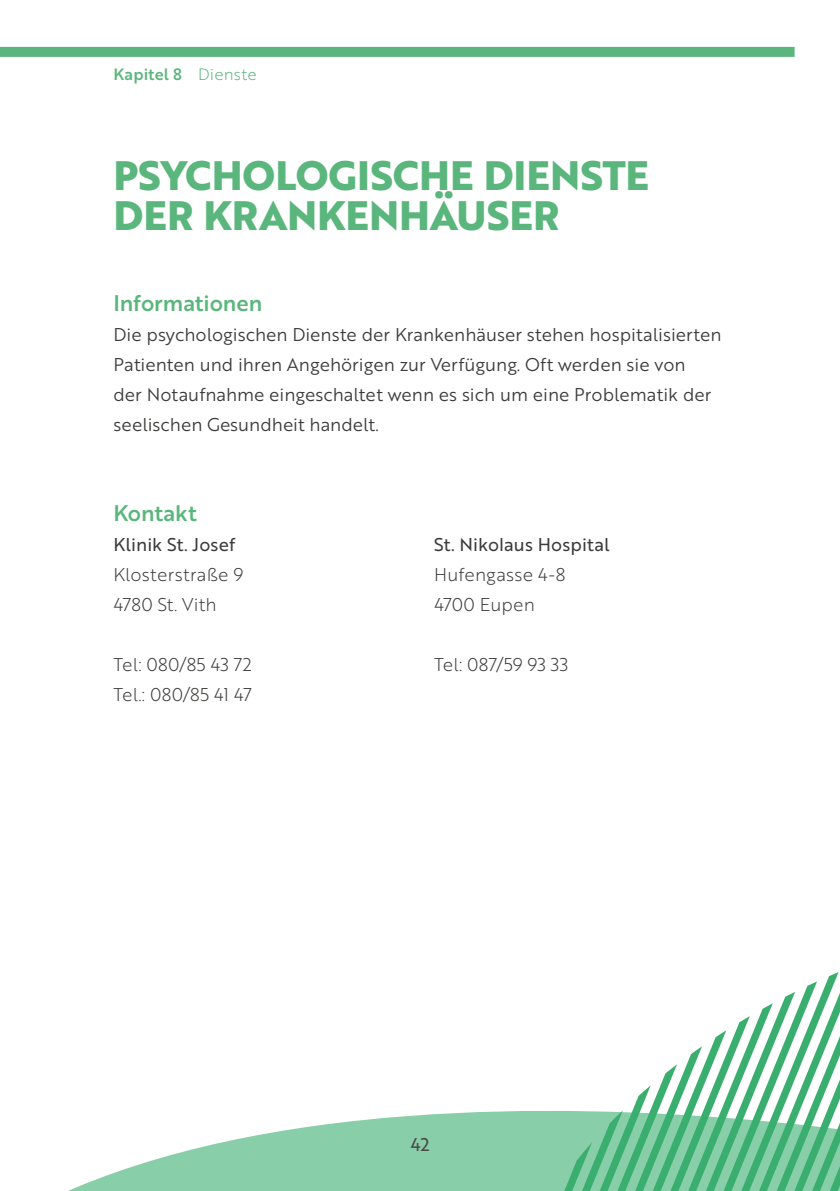
<style>
.page{position:relative;width:840px;height:1191px;background:#fff}
.page>*{position:absolute;margin:0;border:0;box-sizing:border-box;transform-origin:0 0}
.t1{font:700 40px/40px "Brother 1816 Extra";color:#5ab67c}
.t2{font:22px "Brother 1816 Medium";color:#5ab67c}
.t3{font:18px/30px "Brother 1816 Book";color:#3c3c3b}
.t4{font:18px/30px "Brother 1816 Light";letter-spacing:.01em;color:#3c3c3b}
.t5{font:18px "Brother 1816 Regular";letter-spacing:.005em;color:#3c3c3b}
.t6{font:18px "Brother 1816 Regular";color:#4a4a49}
.t7{font:16px "Brother 1816 Medium";letter-spacing:.01em;color:#5ab67c}
.s1{font-family:"Brother 1816 Light"}
</style>
<div class="page">
<svg style="left:68px;top:1111px;width:444px;height:80px;fill:#88cea8"></svg>
<svg style="left:512px;top:972px;width:327px;height:219px"></svg>
<div style="left:0;top:47px;width:794px;height:10px;background:#5ab67c"></div>
<p class="t7" style="left:113px;top:62px;width:145px">Kapitel 8 <span class="s1">Dienste</span></p>
<h1 class="t1" style="left:113px;top:155px;width:536px">PSYCHOLOGISCHE DIENSTE<br>DER KRANKENHÄUSER</h1>
<p class="t2" style="left:113px;top:286px;width:150px">Informationen</p>
<p class="t3" style="left:113px;top:318px;width:609px">Die psychologischen Dienste der Krankenhäuser stehen hospitalisierten Patienten und ihren Angehörigen zur Verfügung. Oft werden sie von<br>der Notaufnahme eingeschaltet wenn es sich um eine Problematik der seelischen Gesundheit handelt.</p>
<p class="t2" style="left:113px;top:496px;width:85px">Kontakt</p>
<p class="t5" style="left:113px;top:531px;width:123px">Klinik St. Josef</p>
<p class="t4" style="left:113px;top:558px;width:131px">Klosterstraße 9<br>4780 St. Vith</p>
<p class="t4" style="left:113px;top:648px;width:140px">Tel: 080/85 43 72<br>Tel.: 080/85 41 47</p>
<p class="t5" style="left:434px;top:531px;width:177px">St. Nikolaus Hospital</p>
<p class="t4" style="left:434px;top:558px;width:133px">Hufengasse 4-8<br>4700 Eupen</p>
<p class="t4" style="left:434px;top:648px;width:136px">Tel: 087/59 93 33</p>
<p class="t6" style="left:410px;top:1131px;width:21px">42</p>
</div>
